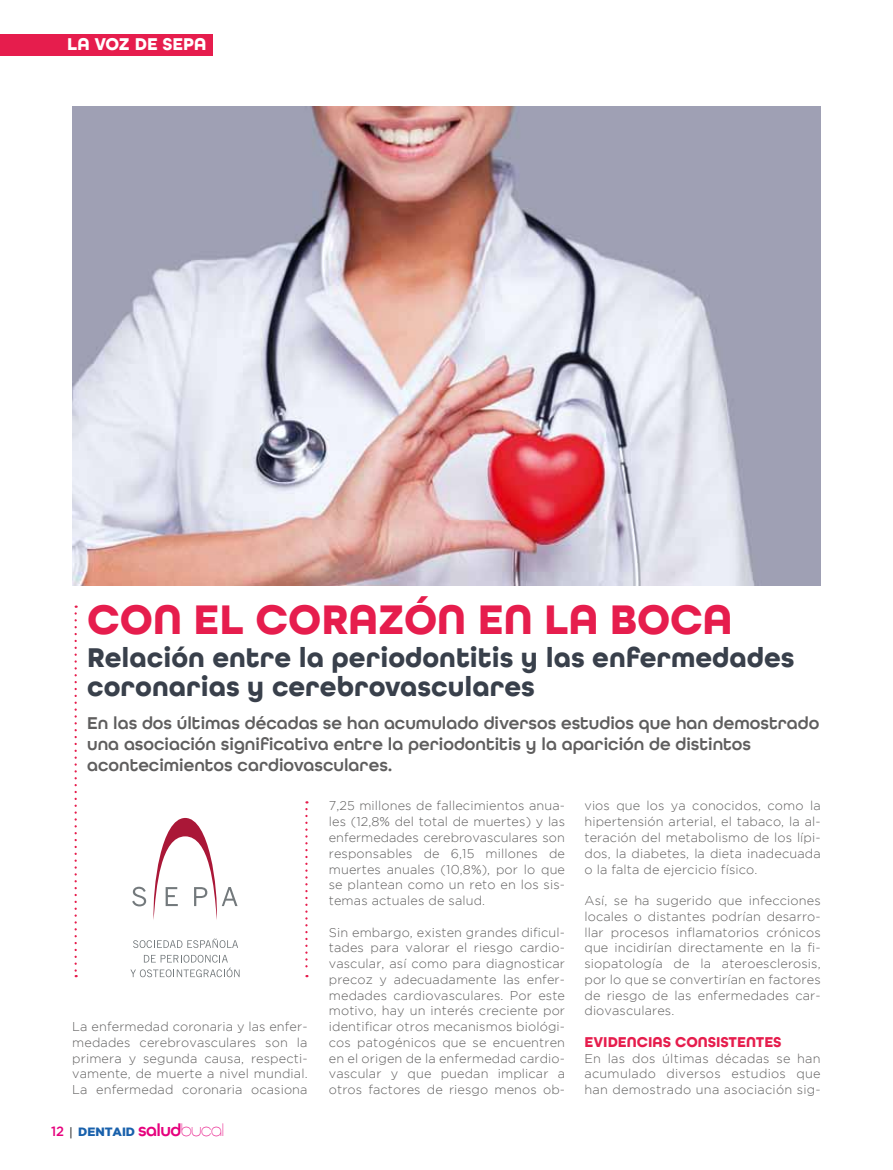
<style>
.page{position:relative;width:893px;height:1170px;background:#fff}
.page>*{position:absolute;margin:0;border:0;box-sizing:border-box;transform-origin:0 0}
.t1{font:700 43.5px "All Round Gothic";color:#e61d4d}
.t2{font:700 28.5px/28.5px "All Round Gothic";color:#39404b}
.t3{font:600 18px/21px "All Round Gothic";color:#5f5e5e}
.t4{font:700 18px "All Round Gothic";color:#fff}
.t5{font:700 15px "All Round Gothic";color:#e61d4d}
.t6{font:300 12.75px/15.8px "Gotham";letter-spacing:.01em;color:#5f5e5e;text-align:justify}
.t7{font:900 12px "Gotham";letter-spacing:-.005em;color:#1961ac}
.s1{font-weight:500;font-size:13.5px;color:#e6007d}
.s2{font-family:"Helvetica Neue LT Std";font-weight:400;font-size:11.25px;color:#000}
.s3{font-family:"All Round Gothic";font-weight:600;font-size:18px;color:#e6007d}
.s4{font-family:"All Round Gothic X Lig";font-weight:400;font-size:18px;color:#e6007d}
</style>
<div class="page">
<div style="left:0;top:34px;width:213px;height:21px;background:#e61d4d"></div>
<svg style="left:133px;top:938px;width:105px;height:9px"></svg>
<svg style="left:130px;top:954px;width:110px;height:23px"></svg>
<svg style="left:132px;top:886px;width:14px;height:20px"></svg>
<svg style="left:153px;top:817px;width:85px;height:103px"></svg>
<svg style="left:75px;top:613px;width:2px;height:364px"></svg>
<svg style="left:305px;top:809px;width:3px;height:168px"></svg>
<img style="left:72px;top:106px;width:749px;height:479px">
<h3 class="t4" style="left:67px;top:33px;width:40px">La voz</h3>
<h3 class="t4" style="left:135px;top:33px;width:73px">de SEPA</h3>
<h1 class="t1" style="left:87px;top:593px;width:199px">Con elcorazón</h1>
<h1 class="t1" style="left:478px;top:593px;width:163px">enlaboca</h1>
<h2 class="t2" style="left:87px;top:643px;width:709px">Relación entre la periodontitis y las enfermedades coronarias y cerebrovasculares</h2>
<h3 class="t3" style="left:87px;top:712px;width:734px">En las dos últimas décadas se han acumulado diversos estudios que han demostrado una asociación significativa entre la periodontitis y la aparición de distintos acontecimientos cardiovasculares.</h3>
<p class="t6" style="left:72px;top:1018px;width:237px">La enfermedad coronaria y las enfer&shy;medades cerebrovasculares son la primera y segunda causa, respecti&shy;vamente, de muerte a nivel mundial.<br>La enfermedad coronaria ocasiona</p>
<p class="t7" style="left:51px;top:1124px;width:175px"><span class="s1">12</span> <span class="s2">|</span> DENTAID <span class="s3">salud</span><span class="s4">bucal</span></p>
<p class="t6" style="left:329px;top:797px;width:238px">7,25 millones de fallecimientos anua&shy;les (12,8% del total de muertes) y las enfermedades cerebrovasculares son responsables de 6,15 millones de muertes anuales (10,8%), por lo que se plantean como un reto en los sis&shy;temas actuales de salud.</p>
<p class="t6" style="left:329px;top:923px;width:238px">Sin embargo, existen grandes dificul&shy;tades para valorar el riesgo cardio&shy;vascular, así como para diagnosticar precoz y adecuadamente las enfer&shy;medades cardiovasculares. Por este motivo, hay un interés creciente por identificar otros mecanismos biológi&shy;cos patogénicos que se encuentren en el origen de la enfermedad cardio&shy;vascular y que puedan implicar a otros factores de riesgo menos ob-</p>
<p class="t6" style="left:584px;top:797px;width:238px">vios que los ya conocidos, como la hipertensión arterial, el tabaco, la al&shy;teración del metabolismo de los lípi&shy;dos, la diabetes, la dieta inadecuada o la falta de ejercicio físico.</p>
<p class="t6" style="left:584px;top:892px;width:238px">Así, se ha sugerido que infecciones locales o distantes podrían desarro&shy;llar procesos inflamatorios crónicos que incidirían directamente en la fi&shy;siopatología de la ateroesclerosis, por lo que se convertirían en factores de riesgo de las enfermedades car&shy;diovasculares.</p>
<p class="t5" style="left:584px;top:1032px;width:19px">Evidencias</p>
<p class="t5" style="left:675px;top:1032px;width:10px">consistentes</p>
<p class="t6" style="left:584px;top:1049px;width:238px">En las dos últimas décadas se han acumulado diversos estudios que han demostrado una asociación sig-</p>
</div>
